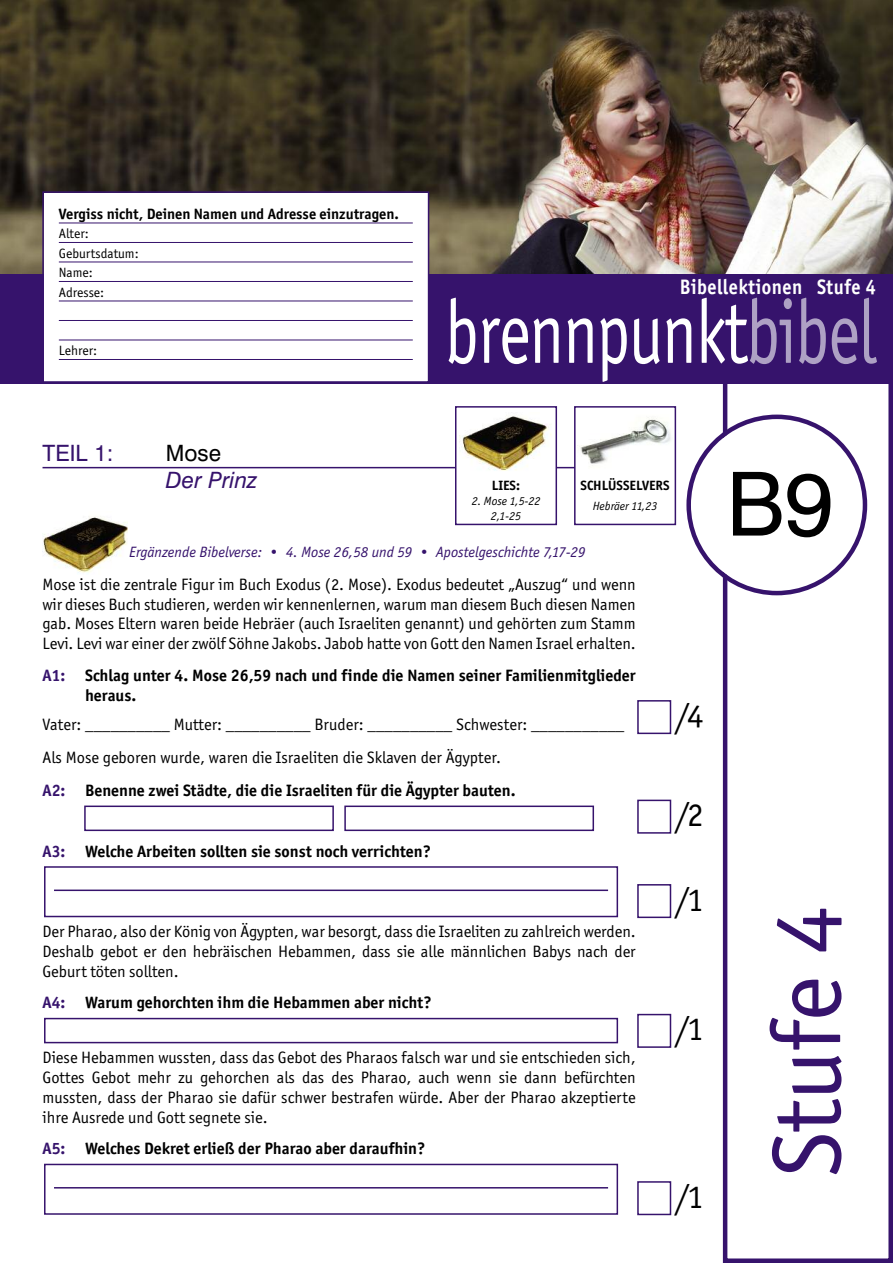
<style>
.page{position:relative;width:893px;height:1263px;background:#fff}
.page>*{position:absolute;margin:0;border:0;box-sizing:border-box;transform-origin:0 0}
.t1{font:97.5px "Officina San ITC";color:#36136c}
.t2{font:90px "Officina San ITC";letter-spacing:-.015em;color:#fff;scale:.75 1}
.t3{font:88.5px "Swiss 721 BT";color:#000}
.t4{font:33px "Officina San ITC";color:#000}
.t5{font:italic 22.5px "Swiss 721 BT";color:#36136c}
.t6{font:22.5px "Swiss 721 BT";color:#36136c}
.t7{font:22.5px "Swiss 721 BT";color:#000}
.t8{font:700 21px "Officina San ITC";letter-spacing:.025em;color:#fff;scale:.9 1}
.t9{font:16.5px/19.8px "Officina San ITC";color:#000;text-align:justify}
.t10{font:700 16.5px/19.8px "Officina San ITC";color:#000}
.t11{font:italic 15px "Officina San ITC";color:#36136c}
.t12{font:700 15px "Officina San ITC";color:#000}
.t13{font:13.5px/19.5px "Officina San ITC";color:#000}
.t14{font:700 13.5px "Officina San ITC";color:#000}
.t15{font:italic 12px/15px "Officina San ITC";color:#000;text-align:center}
.s1{color:#aea1c4}
.s2{color:#36136c}
.s3{font-weight:700;color:#36136c}
.s4{font-weight:700}
</style>
<div class="page">
<div style="left:723px;top:0;width:170px;height:1263px;border:4px solid #36136c"></div>
<div style="left:0;top:172px;width:893px;height:212px;background:#36136c"></div>
<svg style="left:686px;top:415px;width:181px;height:180px"></svg>
<img style="left:0;top:0;width:893px;height:274px">
<div style="left:44px;top:193px;width:384px;height:188px;background:#fff"></div>
<div style="left:42px;top:191px;width:387px;height:192px;border:2px solid #36136c"></div>
<hr style="left:59px;top:223px;width:354px;height:1px;background:#36136c">
<hr style="left:59px;top:242px;width:354px;height:1px;background:#36136c">
<hr style="left:59px;top:262px;width:354px;height:1px;background:#36136c">
<hr style="left:59px;top:281px;width:354px;height:1px;background:#36136c">
<hr style="left:59px;top:301px;width:354px;height:1px;background:#36136c">
<hr style="left:59px;top:320px;width:354px;height:1px;background:#36136c">
<hr style="left:59px;top:340px;width:354px;height:1px;background:#36136c">
<hr style="left:59px;top:359px;width:354px;height:1px;background:#36136c">
<hr style="left:43px;top:467px;width:552px;height:1px;background:#36136c">
<div style="left:574px;top:406px;width:102px;height:119px;border:2px solid #36136c"></div>
<img style="left:577px;top:417px;width:94px;height:51px">
<div style="left:456px;top:408px;width:100px;height:116px;background:#fff"></div>
<div style="left:455px;top:406px;width:102px;height:119px;border:2px solid #36136c"></div>
<img style="left:459px;top:415px;width:93px;height:56px">
<div style="left:44px;top:1164px;width:574px;height:51px;border:2px solid #36136c"></div>
<hr style="left:54px;top:1187px;width:554px;height:1px;background:#36136c">
<div style="left:44px;top:1018px;width:574px;height:25px;border:2px solid #36136c"></div>
<div style="left:44px;top:866px;width:574px;height:51px;border:2px solid #36136c"></div>
<hr style="left:54px;top:889px;width:554px;height:2px;background:#36136c">
<div style="left:344px;top:805px;width:250px;height:26px;border:2px solid #36136c"></div>
<div style="left:84px;top:805px;width:250px;height:26px;border:2px solid #36136c"></div>
<div style="left:637px;top:700px;width:34px;height:34px;border:2px solid #36136c"></div>
<div style="left:637px;top:800px;width:34px;height:34px;border:2px solid #36136c"></div>
<div style="left:637px;top:884px;width:34px;height:34px;border:2px solid #36136c"></div>
<div style="left:637px;top:1014px;width:34px;height:34px;border:2px solid #36136c"></div>
<div style="left:637px;top:1181px;width:34px;height:34px;border:2px solid #36136c"></div>
<img style="left:43px;top:516px;width:85px;height:57px">
<p class="t12" style="left:59px;top:204px;width:342px">Vergiss nicht, Deinen Namen und Adresse einzutragen.</p>
<p class="t13" style="left:59px;top:224px;width:81px">Alter:<br>Geburtsdatum:<br>Name:<br>Adresse:</p>
<p class="t13" style="left:59px;top:341px;width:40px">Lehrer:</p>
<p class="t8" style="left:680px;top:274px;width:219px">Bibellektionen Stufe 4</p>
<h2 class="t2" style="left:445px;top:280px;width:576px">brennpunkt<span class="s1">bibel</span></h2>
<h3 class="t6" style="left:43px;top:441px;width:72px">TEIL 1:</h3>
<h3 class="t7" style="left:166px;top:441px;width:57px">Mose</h3>
<h3 class="t5" style="left:166px;top:468px;width:93px">Der Prinz</h3>
<p class="t14" style="left:581px;top:477px;width:91px">SCHLÜSSELVERS</p>
<p class="t15" style="left:593px;top:498px;width:66px">Hebräer 11,23</p>
<p class="t14" style="left:492px;top:477px;width:30px">LIES:</p>
<p class="t15" style="left:472px;top:494px;width:70px">2. Mose 1,5-22<br>2,1-25</p>
<p class="t11" style="left:129px;top:544px;width:458px">Ergänzende Bibelverse: • 4. Mose 26,58 und 59 • Apostelgeschichte 7,17-29</p>
<p class="t9" style="left:43px;top:574px;width:595px">Mose ist die zentrale Figur im Buch Exodus (2. Mose). Exodus bedeutet „Auszug“ und wenn wir dieses Buch studieren, werden wir kennenlernen, warum man diesem Buch diesen Namen gab. Moses Eltern waren beide Hebräer (auch Israeliten genannt) und gehörten zum Stamm Levi. Levi war einer der zwölf Söhne Jakobs. Jabob hatte von Gott den Namen Israel erhalten.</p>
<p class="t10" style="left:85px;top:665px;width:552px;text-indent:-43px"><span class="s2">A1:</span> Schlag unter 4. Mose 26,59 nach und finde die Namen seiner Familienmitglieder heraus.</p>
<p class="t9" style="left:43px;top:707px;width:583px;line-height:33.3px;text-align:left">Vater: __________ Mutter: __________ Bruder: __________ Schwester: ___________<br>Als Mose geboren wurde, waren die Israeliten die Sklaven der Ägypter.<br><span class="s3">A2:</span> <span class="s4">Benenne zwei Städte, die die Israeliten für die Ägypter bauten.</span></p>
<h3 class="t4" style="left:676px;top:696px;width:29px">/4</h3>
<p class="t10" style="left:43px;top:841px;width:390px"><span class="s2">A3:</span> Welche Arbeiten sollten sie sonst noch verrichten?</p>
<p class="t9" style="left:43px;top:921px;width:595px">Der Pharao, also der König von Ägypten, war besorgt, dass die Israeliten zu zahlreich werden.<br>Deshalb gebot er den hebräischen Hebammen, dass sie alle männlichen Babys nach der Geburt töten sollten.</p>
<p class="t10" style="left:43px;top:993px;width:391px"><span class="s2">A4:</span> Warum gehorchten ihm die Hebammen aber nicht?</p>
<p class="t9" style="left:43px;top:1047px;width:595px">Diese Hebammen wussten, dass das Gebot des Pharaos falsch war und sie entschieden sich, Gottes Gebot mehr zu gehorchen als das des Pharao, auch wenn sie dann befürchten mussten, dass der Pharao sie dafür schwer bestrafen würde. Aber der Pharao akzeptierte ihre Ausrede und Gott segnete sie.</p>
<p class="t10" style="left:43px;top:1139px;width:384px"><span class="s2">A5:</span> Welches Dekret erließ der Pharao aber daraufhin?</p>
<h3 class="t4" style="left:676px;top:796px;width:29px">/2</h3>
<h3 class="t4" style="left:676px;top:880px;width:29px">/1</h3>
<h3 class="t4" style="left:676px;top:1010px;width:29px">/1</h3>
<h3 class="t4" style="left:676px;top:1177px;width:29px">/1</h3>
<h3 class="t3" style="left:726px;top:453px;width:109px">B9</h3>
<h1 class="t1" style="left:751px;top:1178px;width:274px;rotate:-90deg">Stufe 4</h1>
</div>
